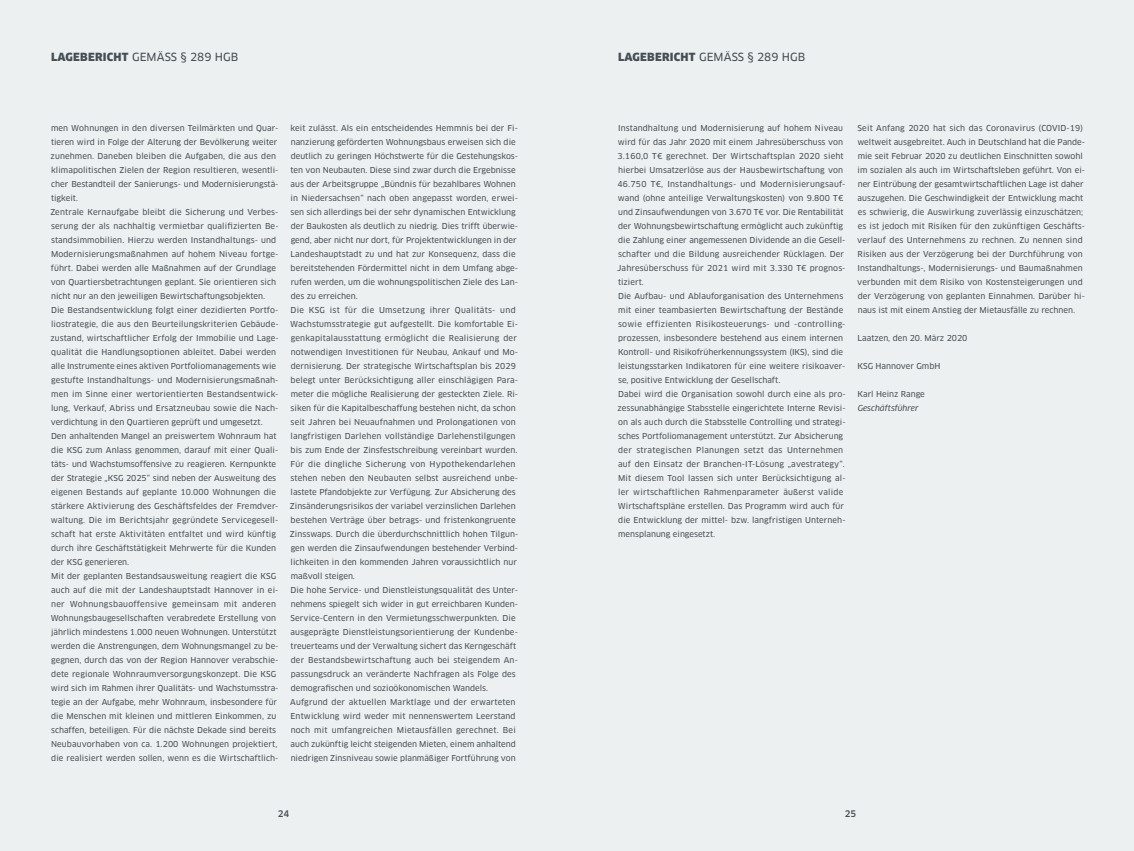
<style>
.page{position:relative;width:1134px;height:851px;background:#fff}
.page>*{position:absolute;margin:0;border:0;box-sizing:border-box;transform-origin:0 0}
.t1{font:900 11px "Clan Pro";letter-spacing:.02em;color:#454f54}
.t2{font:11px "Clan Pro News";letter-spacing:.005em;color:#454f54}
.t3{font:500 8.9px "Clan Pro";color:#454f54}
.t4{font:8px/14px "Clan Pro News";letter-spacing:.005em;color:#454f54}
.t5{font:italic 8px "Clan Pro News";color:#454f54}
.s1{font-family:"Clan Pro News";font-weight:400}
</style>
<div class="page">
<div style="left:0;top:0;width:1134px;height:850px;background:#edf0f1"></div>
<h1 class="t1" style="left:51px;top:50px;width:90px">LAGEBERICHT <span class="s1">gem</span></h1>
<h1 class="t2" style="left:157px;top:50px;width:83px">äSS § 289 HGB</h1>
<p class="t4" style="left:50px;top:121px;width:230px">men Wohnungen in den diversen Teilmärkten und Quar&shy;tieren wird in Folge der Alterung der Bevölkerung weiter zunehmen. Daneben bleiben die Aufgaben, die aus den klimapolitischen Zielen der Region resultieren, wesentli&shy;cher Bestandteil der Sanierungs- und Modernisierungstä&shy;tigkeit.<br>Zentrale Kernaufgabe bleibt die Sicherung und Verbes&shy;serung der als nachhaltig vermietbar qualifizierten Be&shy;standsimmobilien. Hierzu werden Instandhaltungs- und Modernisierungsmaßnahmen auf hohem Niveau fortge&shy;führt. Dabei werden alle Maßnahmen auf der Grundlage von Quartiersbetrachtungen geplant. Sie orientieren sich nicht nur an den jeweiligen Bewirtschaftungsobjekten.<br>Die Bestandsentwicklung folgt einer dezidierten Portfo&shy;liostrategie, die aus den Beurteilungskriterien Gebäude&shy;zustand, wirtschaftlicher Erfolg der Immobilie und Lage&shy;qualität die Handlungsoptionen ableitet. Dabei werden alle Instrumente eines aktiven Portfoliomanagements wie gestufte Instandhaltungs- und Modernisierungsmaßnah&shy;men im Sinne einer wertorientierten Bestandsentwick&shy;lung, Verkauf, Abriss und Ersatzneubau sowie die Nach&shy;verdichtung in den Quartieren geprüft und umgesetzt.<br>Den anhaltenden Mangel an preiswertem Wohnraum hat die KSG zum Anlass genommen, darauf mit einer Quali&shy;täts- und Wachstumsoffensive zu reagieren. Kernpunkte der Strategie „KSG 2025“ sind neben der Ausweitung des eigenen Bestands auf geplante 10.000 Wohnungen die stärkere Aktivierung des Geschäftsfeldes der Fremdver&shy;waltung. Die im Berichtsjahr gegründete Servicegesell&shy;schaft hat erste Aktivitäten entfaltet und wird künftig durch ihre Geschäftstätigkeit Mehrwerte für die Kunden der KSG generieren.<br>Mit der geplanten Bestandsausweitung reagiert die KSG auch auf die mit der Landeshauptstadt Hannover in ei&shy;ner Wohnungsbauoffensive gemeinsam mit anderen Wohnungsbaugesellschaften verabredete Erstellung von jährlich mindestens 1.000 neuen Wohnungen. Unterstützt werden die Anstrengungen, dem Wohnungsmangel zu be&shy;gegnen, durch das von der Region Hannover verabschie&shy;dete regionale Wohnraumversorgungskonzept. Die KSG wird sich im Rahmen ihrer Qualitäts- und Wachstumsstra&shy;tegie an der Aufgabe, mehr Wohnraum, insbesondere für die Menschen mit kleinen und mittleren Einkommen, zu schaffen, beteiligen. Für die nächste Dekade sind bereits Neubauvorhaben von ca. 1.200 Wohnungen projektiert, die realisiert werden sollen, wenn es die Wirtschaftlich-</p>
<p class="t4" style="left:290px;top:121px;width:230px">keit zulässt. Als ein entscheidendes Hemmnis bei der Fi&shy;nanzierung geförderten Wohnungsbaus erweisen sich die deutlich zu geringen Höchstwerte für die Gestehungskos&shy;ten von Neubauten. Diese sind zwar durch die Ergebnisse aus der Arbeitsgruppe „Bündnis für bezahlbares Wohnen in Niedersachsen“ nach oben angepasst worden, erwei&shy;sen sich allerdings bei der sehr dynamischen Entwicklung der Baukosten als deutlich zu niedrig. Dies trifft überwie&shy;gend, aber nicht nur dort, für Projektentwicklungen in der Landeshauptstadt zu und hat zur Konsequenz, dass die bereitstehenden Fördermittel nicht in dem Umfang abge&shy;rufen werden, um die wohnungspolitischen Ziele des Lan&shy;des zu erreichen.<br>Die KSG ist für die Umsetzung ihrer Qualitäts- und Wachstumsstrategie gut aufgestellt. Die komfortable Ei&shy;genkapitalausstattung ermöglicht die Realisierung der notwendigen Investitionen für Neubau, Ankauf und Mo&shy;dernisierung. Der strategische Wirtschaftsplan bis 2029 belegt unter Berücksichtigung aller einschlägigen Para&shy;meter die mögliche Realisierung der gesteckten Ziele. Ri&shy;siken für die Kapitalbeschaffung bestehen nicht, da schon seit Jahren bei Neuaufnahmen und Prolongationen von langfristigen Darlehen vollständige Darlehenstilgungen bis zum Ende der Zinsfestschreibung vereinbart wurden.<br>Für die dingliche Sicherung von Hypothekendarlehen stehen neben den Neubauten selbst ausreichend unbe&shy;lastete Pfandobjekte zur Verfügung. Zur Absicherung des Zinsänderungsrisikos der variabel verzinslichen Darlehen bestehen Verträge über betrags- und fristenkongruente Zinsswaps. Durch die überdurchschnittlich hohen Tilgun&shy;gen werden die Zinsaufwendungen bestehender Verbind&shy;lichkeiten in den kommenden Jahren voraussichtlich nur maßvoll steigen.<br>Die hohe Service- und Dienstleistungsqualität des Unter&shy;nehmens spiegelt sich wider in gut erreichbaren Kunden-Service-Centern in den Vermietungsschwerpunkten. Die ausgeprägte Dienstleistungsorientierung der Kundenbe&shy;treuerteams und der Verwaltung sichert das Kerngeschäft der Bestandsbewirtschaftung auch bei steigendem An&shy;passungsdruck an veränderte Nachfragen als Folge des demografischen und sozioökonomischen Wandels.<br>Aufgrund der aktuellen Marktlage und der erwarteten Entwicklung wird weder mit nennenswertem Leerstand noch mit umfangreichen Mietausfällen gerechnet. Bei auch zukünftig leicht steigenden Mieten, einem anhaltend niedrigen Zinsniveau sowie planmäßiger Fortführung von</p>
<h1 class="t1" style="left:618px;top:50px;width:90px">LAGEBERICHT <span class="s1">gem</span></h1>
<h1 class="t2" style="left:724px;top:50px;width:83px">äSS § 289 HGB</h1>
<p class="t4" style="left:617px;top:121px;width:230px">Instandhaltung und Modernisierung auf hohem Niveau wird für das Jahr 2020 mit einem Jahresüberschuss von 3.160,0 T€ gerechnet. Der Wirtschaftsplan 2020 sieht hierbei Umsatzerlöse aus der Hausbewirtschaftung von 46.750 T€, Instandhaltungs- und Modernisierungsauf&shy;wand (ohne anteilige Verwaltungskosten) von 9.800 T€ und Zinsaufwendungen von 3.670 T€ vor. Die Rentabilität der Wohnungsbewirtschaftung ermöglicht auch zukünftig die Zahlung einer angemessenen Dividende an die Gesell&shy;schafter und die Bildung ausreichender Rücklagen. Der Jahresüberschuss für 2021 wird mit 3.330 T€ prognos&shy;tiziert.<br>Die Aufbau- und Ablauforganisation des Unternehmens mit einer teambasierten Bewirtschaftung der Bestände sowie effizienten Risikosteuerungs- und -controlling&shy;prozessen, insbesondere bestehend aus einem internen Kontroll- und Risikofrüherkennungssystem (IKS), sind die leistungsstarken Indikatoren für eine weitere risikoaver&shy;se, positive Entwicklung der Gesellschaft.<br>Dabei wird die Organisation sowohl durch eine als pro&shy;zessunabhängige Stabsstelle eingerichtete Interne Revisi&shy;on als auch durch die Stabsstelle Controlling und strategi&shy;sches Portfoliomanagement unterstützt. Zur Absicherung der strategischen Planungen setzt das Unternehmen auf den Einsatz der Branchen-IT-Lösung „avestrategy“.<br>Mit diesem Tool lassen sich unter Berücksichtigung al&shy;ler wirtschaftlichen Rahmenparameter äußerst valide Wirtschaftspläne erstellen. Das Programm wird auch für die Entwicklung der mittel- bzw. langfristigen Unterneh&shy;mensplanung eingesetzt.</p>
<p class="t4" style="left:857px;top:121px;width:229px">Seit Anfang 2020 hat sich das Coronavirus (COVID-19) weltweit ausgebreitet. Auch in Deutschland hat die Pande&shy;mie seit Februar 2020 zu deutlichen Einschnitten sowohl im sozialen als auch im Wirtschaftsleben geführt. Von ei&shy;ner Eintrübung der gesamtwirtschaftlichen Lage ist daher auszugehen. Die Geschwindigkeit der Entwicklung macht es schwierig, die Auswirkung zuverlässig einzuschätzen; es ist jedoch mit Risiken für den zukünftigen Geschäfts&shy;verlauf des Unternehmens zu rechnen. Zu nennen sind Risiken aus der Verzögerung bei der Durchführung von Instandhaltungs-, Modernisierungs- und Baumaßnahmen verbunden mit dem Risiko von Kostensteigerungen und der Verzögerung von geplanten Einnahmen. Darüber hi&shy;naus ist mit einem Anstieg der Mietausfälle zu rechnen.</p>
<p class="t4" style="left:858px;top:331px;width:111px">Laatzen, den 20. März 2020</p>
<p class="t4" style="left:858px;top:359px;width:84px">KSG Hannover GmbH</p>
<p class="t4" style="left:858px;top:387px;width:69px">Karl Heinz Range</p>
<p class="t5" style="left:858px;top:403px;width:62px">Geschäftsführer</p>
<p class="t3" style="left:278px;top:808px;width:13px">24</p>
<p class="t3" style="left:845px;top:808px;width:13px">25</p>
</div>
